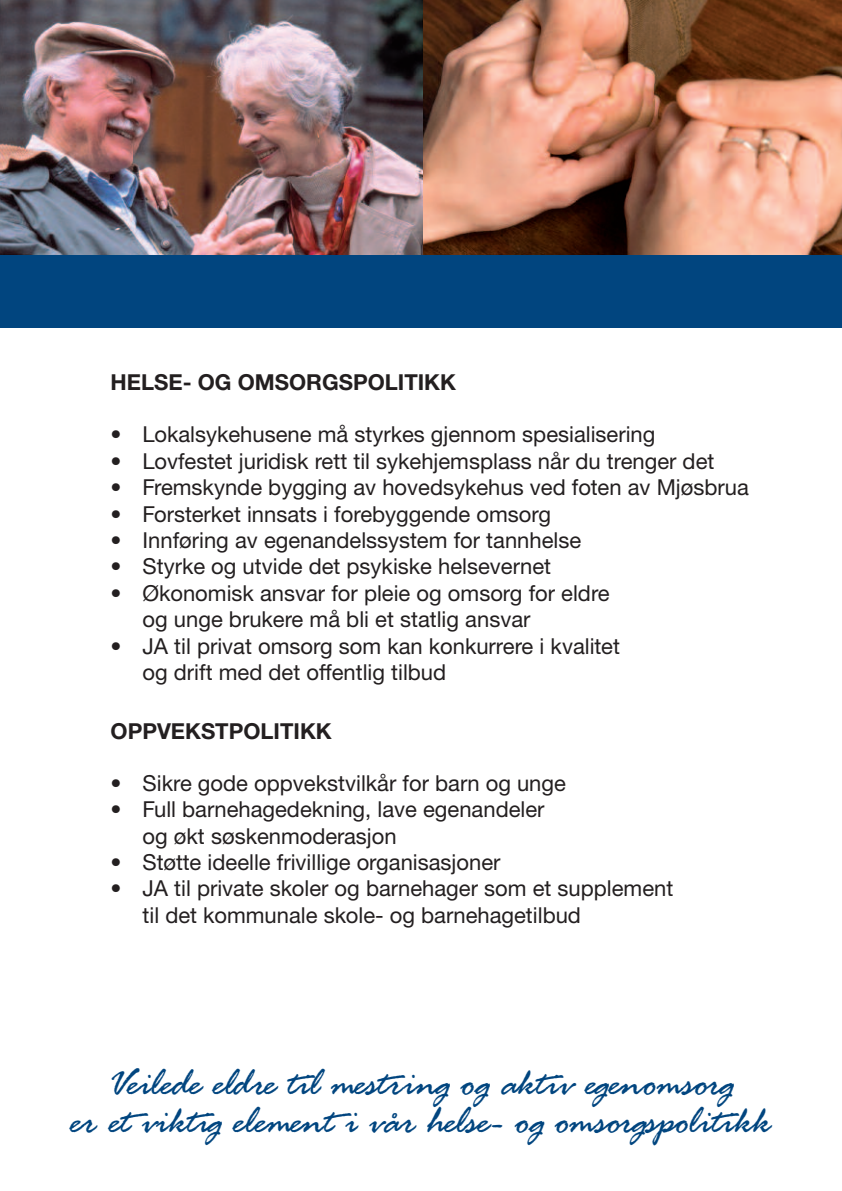
<style>
.page{position:relative;width:842px;height:1191px;background:#fff}
.page>*{position:absolute;margin:0;border:0;box-sizing:border-box;transform-origin:0 0}
.t1{font:42px/38px "Rage Italic Plain";color:#01457f;text-align:center}
.t2{font:22px/26.4px "Helvetica Neue LTW1 G";color:#231f20}
.t3{font:700 22px "Helvetica Neue";color:#231f20}
</style>
<div class="page">
<img style="left:423px;top:0;width:419px;height:255px">
<img style="left:0;top:0;width:423px;height:255px">
<div style="left:0;top:255px;width:842px;height:73px;background:#01457f"></div>
<p class="t3" style="left:111px;top:369px;width:347px">HELSE- OG OMSORGSPOLITIKK</p>
<p class="t2" style="left:111px;top:423px;width:546px">• Lokalsykehusene må styrkes gjennom spesialisering</p>
<p class="t2" style="left:111px;top:450px;width:605px">• Lovfestet juridisk rett til sykehjemsplass når du trenger det</p>
<p class="t2" style="left:111px;top:476px;width:640px">• Fremskynde bygging av hovedsykehus ved foten av Mjøsbrua</p>
<p class="t2" style="left:111px;top:502px;width:442px">• Forsterket innsats i forebyggende omsorg</p>
<p class="t2" style="left:111px;top:529px;width:472px">• Innføring av egenandelssystem for tannhelse</p>
<p class="t2" style="left:111px;top:555px;width:442px">• Styrke og utvide det psykiske helsevernet</p>
<p class="t2" style="left:143px;top:582px;width:469px;text-indent:-32px">• Økonomisk ansvar for pleie og omsorg for eldre og unge brukere må bli et statlig ansvar</p>
<p class="t2" style="left:143px;top:634px;width:479px;text-indent:-32px">• JA til privat omsorg som kan konkurrere i kvalitet og drift med det offentlig tilbud</p>
<p class="t3" style="left:111px;top:717px;width:223px">OPPVEKSTPOLITIKK</p>
<p class="t2" style="left:111px;top:772px;width:457px">• Sikre gode oppvekstvilkår for barn og unge</p>
<p class="t2" style="left:143px;top:798px;width:403px;text-indent:-32px">• Full barnehagedekning, lave egenandeler og økt søskenmoderasjon</p>
<p class="t2" style="left:111px;top:851px;width:391px">• Støtte ideelle frivillige organisasjoner</p>
<p class="t2" style="left:143px;top:877px;width:532px;text-indent:-32px">• JA til private skoler og barnehager som et supplement til det kommunale skole- og barnehagetilbud</p>
<h1 class="t1" style="left:70px;top:1071px;width:703px">Veilede eldre til mestring og aktiv egenomsorg<br>er et viktig element i vår helse- og omsorgspolitikk</h1>
</div>
